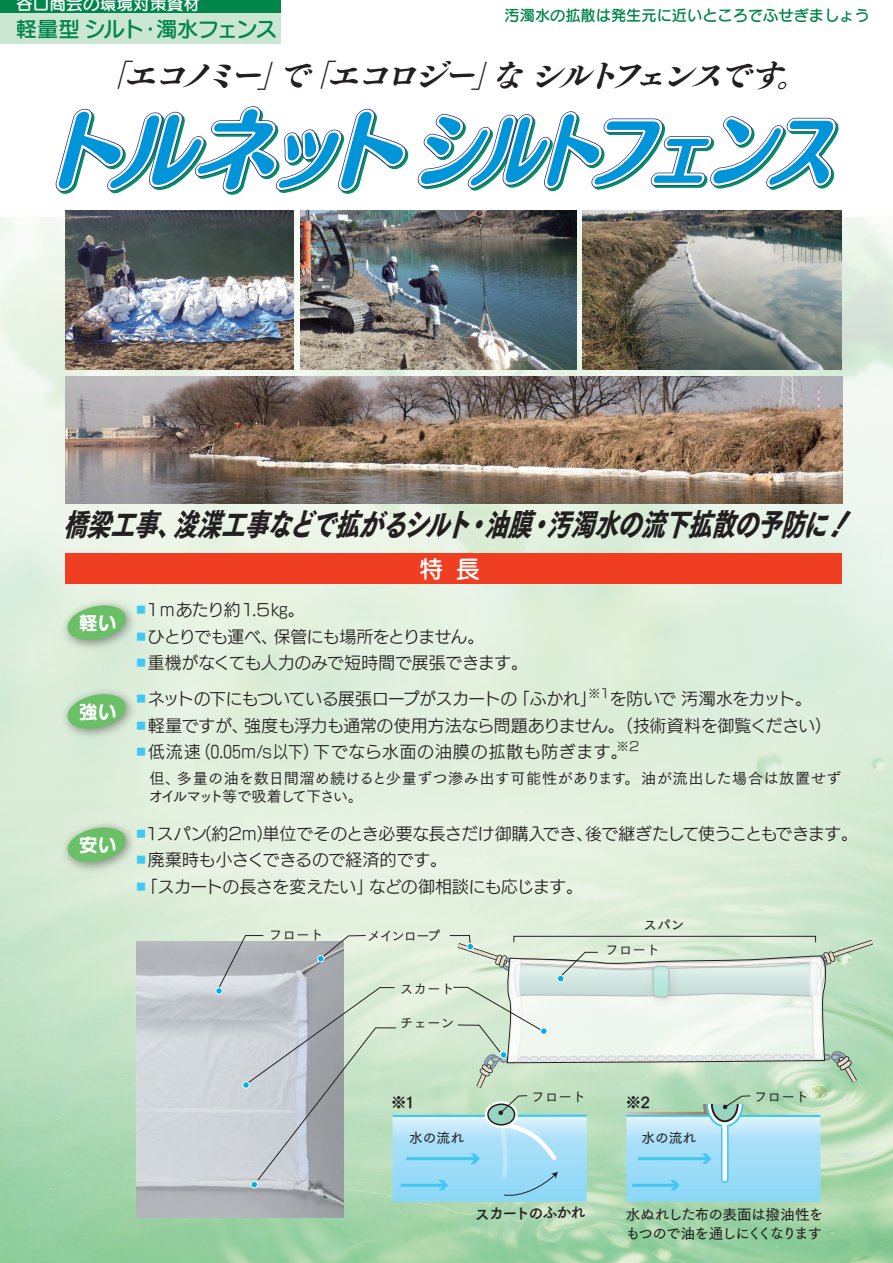
<style>
.page{position:relative;width:893px;height:1263px;background:#fff}
.page>*{position:absolute;margin:0;border:0;box-sizing:border-box;transform-origin:0 0}
.t1{font:italic 82.35px "Humming Std E";color:#0095d9;scale:.83 1}
.t2{font:italic 30.9px "Tsuku Go Pro H";color:#231f20;scale:.77 1}
.t3{font:italic 800 30.9px "Tsuku Min Pro";color:#231f20;scale:1.04 1}
.t4{font:24.3px "Seurat Pro DB";color:#fff}
.t5{font:21.3px "Seurat Pro DB";letter-spacing:-.06em;color:#00854a}
.t6{font:19.05px "Seurat Pro B";color:#fff}
.t7{font:16.8px "New Rodin Pro M";letter-spacing:-.01em;color:#231f20}
.t8{font:16.8px "New Rodin Pro M";letter-spacing:-.03em;color:#231f20}
.t9{font:16.8px "New Rodin Pro M";letter-spacing:.055em;color:#231f20}
.t10{font:16.8px "Seurat Pro DB";color:#fff}
.t11{font:15.15px/18.3px "Tsuku Go Pro M";letter-spacing:-.005em;color:#231f20}
.t12{font:15.15px "Seurat Pro DB";color:#00854a}
.t13{font:15.15px "Tsuku Go Pro B";color:#231f20}
.t14{font:14.55px/18.3px "Tsuku Go Pro D";letter-spacing:-.06em;color:#231f20}
.t15{font:14.55px "Tsuku Go Pro B";color:#231f20}
.t16{font:13.65px "Tsuku Go Pro M";color:#231f20}
.t17{font:13.65px "Tsuku Go Pro D";color:#231f20}
.t18{font:12.6px "New Rodin Pro M";color:#231f20}
.s1{font-size:88.2px}
.s2{color:#40c7f4}
</style>
<div class="page">
<img style="left:0;top:210px;width:893px;height:1053px">
<img style="left:136px;top:942px;width:207px;height:276px">
<div style="left:0;top:0;width:280px;height:43px;background:#cbe6d3"></div>
<div style="left:0;top:0;width:280px;height:13px;background:#00854a"></div>
<svg style="left:55px;top:106px;width:784px;height:89px"></svg>
<div style="left:65px;top:554px;width:777px;height:30px;background:#ef3e22"></div>
<img style="left:57px;top:595px;width:84px;height:60px">
<svg style="left:64px;top:605px;width:65px;height:35px;background:#89c786"></svg>
<img style="left:57px;top:683px;width:84px;height:61px">
<svg style="left:64px;top:694px;width:65px;height:35px;background:#88c685"></svg>
<img style="left:57px;top:817px;width:84px;height:60px">
<svg style="left:64px;top:827px;width:65px;height:35px;background:#89c685"></svg>
<svg style="left:218px;top:935px;width:178px;height:246px;background:#bec9c5"></svg>
<div style="left:242px;top:1081px;width:8px;height:7px;border:1px solid #fff;border-radius:50%"></div>
<div style="left:251px;top:1181px;width:6px;height:7px;background:#00aeef;border-radius:50%"></div>
<div style="left:251px;top:1181px;width:7px;height:7px;border:1px solid #fff;border-radius:50%"></div>
<div style="left:317px;top:955px;width:7px;height:7px;background:#00aeef;border-radius:50%"></div>
<div style="left:317px;top:955px;width:7px;height:7px;border:1px solid #fff;border-radius:50%"></div>
<svg style="left:393px;top:1117px;width:194px;height:85px;background:#a3def7"></svg>
<hr style="left:393px;top:1114px;width:194px;height:3px;background:#40c7f4">
<hr style="left:406px;top:1157px;width:70px;height:3px;background:#40c7f4">
<hr style="left:401px;top:1184px;width:44px;height:3px;background:#40c7f4">
<div style="left:626px;top:1116px;width:194px;height:86px;background:#8dd7f7"></div>
<img style="left:65px;top:210px;width:229px;height:160px">
<img style="left:300px;top:210px;width:276px;height:160px">
<img style="left:582px;top:210px;width:259px;height:160px">
<img style="left:66px;top:376px;width:776px;height:127px">
<div style="left:216px;top:987px;width:6px;height:7px;background:#00aeef;border-radius:50%"></div>
<div style="left:215px;top:987px;width:8px;height:7px;border:1px solid #fff;border-radius:50%"></div>
<svg style="left:439px;top:935px;width:439px;height:263px"></svg>
<svg style="left:831px;top:510px;width:20px;height:27px"></svg>
<p class="t10" style="left:16px;top:-7px;width:186px">谷口商会の環境対策資材</p>
<p class="t5" style="left:16px;top:15px;width:263px">軽量型シルト・濁水フェンス</p>
<p class="t12" style="left:505px;top:6px;width:367px">汚濁水の拡散は発生元に近いところでふせぎましょう</p>
<h2 class="t3" style="left:96px;top:51px;width:699px">「エコノミー」で「エコロジー」なシルトフェンスです。</h2>
<h1 class="t1" style="left:40px;top:88px;width:996px"><span class="s1">トルネット</span>シルトフェンス</h1>
<h2 class="t2" style="left:63px;top:507px;width:1011px">橋梁工事、浚渫工事などで拡がるシルト・油膜・汚濁水の流下拡散の予防に</h2>
<p class="t6" style="left:79px;top:610px;width:40px">軽い</p>
<p class="t6" style="left:79px;top:698px;width:40px">強い</p>
<p class="t6" style="left:79px;top:832px;width:40px">安い</p>
<h3 class="t4" style="left:419px;top:553px;width:62px">特長</h3>
<p class="t8" style="left:133px;top:596px;width:173px"><span class="s2">■</span>１mあたり約1.5㎏。</p>
<p class="t7" style="left:133px;top:622px;width:353px"><span class="s2">■</span>ひとりでも運べ、保管にも場所をとりません。</p>
<p class="t7" style="left:133px;top:649px;width:397px"><span class="s2">■</span>重機がなくても人力のみで短時間で展張できます。</p>
<p class="t8" style="left:133px;top:685px;width:465px"><span class="s2">■</span>ネットの下にもついている展張ロープがスカートの「ふかれ」</p>
<p class="t18" style="left:588px;top:682px;width:23px">※1</p>
<p class="t7" style="left:610px;top:685px;width:204px">を防いで 汚濁水をカット。</p>
<p class="t7" style="left:133px;top:711px;width:701px"><span class="s2">■</span>軽量ですが、強度も浮力も通常の使用方法なら問題ありません。（技術資料を御覧ください）</p>
<p class="t9" style="left:133px;top:738px;width:496px"><span class="s2">■</span>低流速（0.05m/s以下）下でなら水面の油膜の拡散も防ぎます。</p>
<p class="t18" style="left:617px;top:735px;width:24px">※2</p>
<p class="t11" style="left:149px;top:767px;width:694px">但、多量の油を数日間溜め続けると少量ずつ滲み出す可能性があります。油が流出した場合は放置せずオイルマット等で吸着して下さい。</p>
<p class="t7" style="left:133px;top:819px;width:727px"><span class="s2">■</span>1スパン（約2m）単位でそのとき必要な長さだけ御購入でき、後で継ぎたして使うこともできます。</p>
<p class="t7" style="left:133px;top:846px;width:316px"><span class="s2">■</span>廃棄時も小さくできるので経済的です。</p>
<p class="t7" style="left:133px;top:872px;width:452px"><span class="s2">■</span>「スカートの長さを変えたい」などの御相談にも応じます。</p>
<p class="t16" style="left:269px;top:924px;width:56px">フロート</p>
<p class="t16" style="left:367px;top:925px;width:75px">メインロープ</p>
<p class="t16" style="left:400px;top:977px;width:56px">スカート</p>
<p class="t16" style="left:400px;top:1011px;width:56px">チェーン</p>
<p class="t17" style="left:643px;top:913px;width:43px">スパン</p>
<p class="t16" style="left:605px;top:939px;width:56px">フロート</p>
<p class="t16" style="left:531px;top:1085px;width:56px">フロート</p>
<p class="t13" style="left:391px;top:1089px;width:25px">※1</p>
<p class="t13" style="left:626px;top:1089px;width:26px">※2</p>
<p class="t17" style="left:409px;top:1127px;width:56px">水の流れ</p>
<p class="t17" style="left:642px;top:1127px;width:56px">水の流れ</p>
<p class="t16" style="left:754px;top:1085px;width:56px">フロート</p>
<p class="t15" style="left:475px;top:1201px;width:112px;rotate:-1deg">スカートのふかれ</p>
<p class="t14" style="left:626px;top:1204px;width:199px">水ぬれした布の表面は撥油性をもつので油を通しにくくなります</p>
</div>
